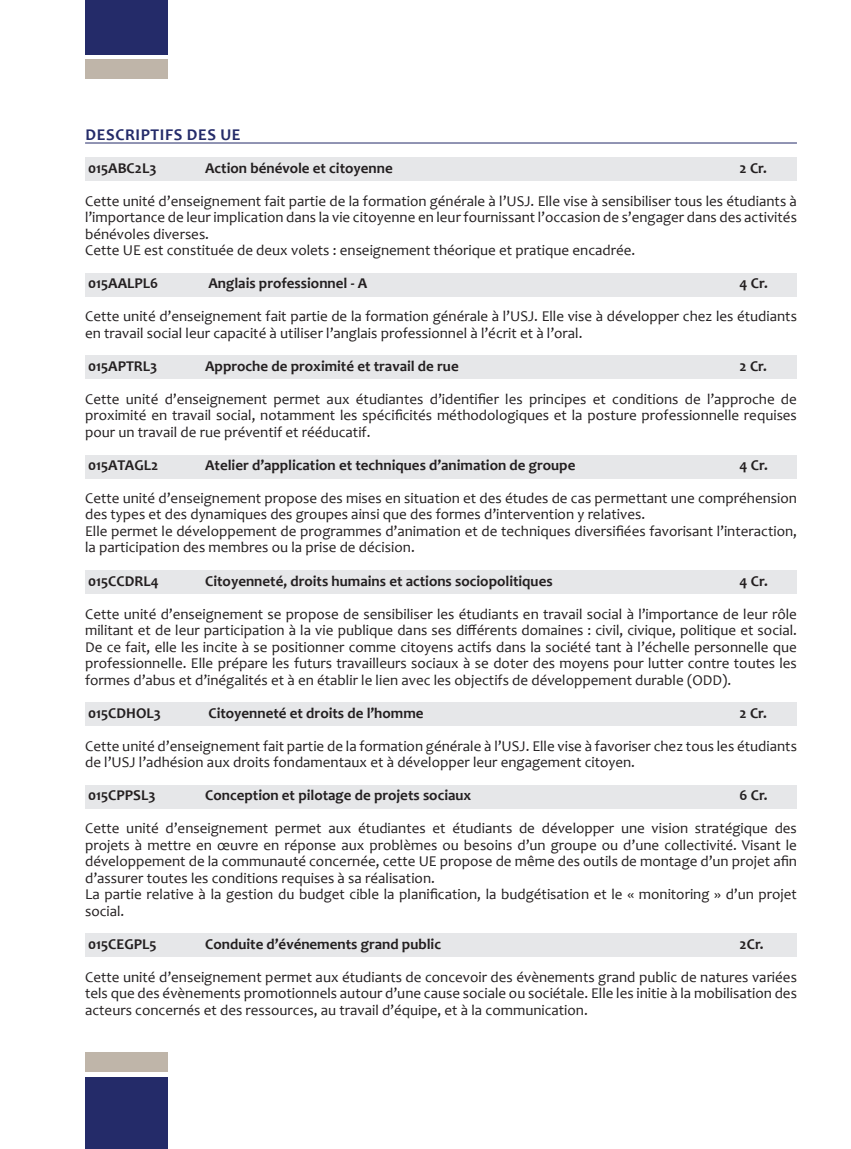
<style>
.page{position:relative;width:851px;height:1149px;background:#fff}
.page>*{position:absolute;margin:0;border:0;box-sizing:border-box;transform-origin:0 0}
.Title_Underline{font:700 16.5px "Candara";letter-spacing:.04em;color:#242b69}
.RSyll{font:15px/16.5px "Candara";color:#231f20;text-align:justify}
.RSyll-2{font:700 15px "Candara";color:#231f20}
</style>
<div class="page">
<div style="left:85px;top:1076px;width:83px;height:72px;background:#242b69"></div>
<div style="left:85px;top:1051px;width:83px;height:19px;background:#bfb5a9"></div>
<div style="left:85px;top:60px;width:83px;height:19px;background:#bfb5a9"></div>
<div style="left:85px;top:0;width:83px;height:54px;background:#242b69"></div>
<hr style="left:85px;top:143px;width:711px;height:1px;background:#242b69">
<div style="left:85px;top:157px;width:711px;height:24px;background:#e6e7e9"></div>
<div style="left:85px;top:273px;width:711px;height:23px;background:#e6e7e9"></div>
<div style="left:85px;top:355px;width:711px;height:24px;background:#e6e7e9"></div>
<div style="left:85px;top:454px;width:711px;height:24px;background:#e6e7e9"></div>
<div style="left:85px;top:570px;width:711px;height:23px;background:#e6e7e9"></div>
<div style="left:85px;top:702px;width:711px;height:23px;background:#e6e7e9"></div>
<div style="left:85px;top:784px;width:711px;height:24px;background:#e6e7e9"></div>
<div style="left:85px;top:933px;width:711px;height:23px;background:#e6e7e9"></div>
<p class="Title_Underline" style="left:85px;top:124px;width:157px">DESCRIPTIFS DES UE</p>
<p class="RSyll-2" style="left:88px;top:159px;width:70px">015ABC2L3</p>
<p class="RSyll-2" style="left:205px;top:159px;width:189px">Action bénévole et citoyenne</p>
<p class="RSyll-2" style="left:739px;top:159px;width:29px">2 Cr.</p>
<p class="RSyll" style="left:85px;top:192px;width:713px">Cette unité d’enseignement fait partie de la formation générale à l’USJ. Elle vise à sensibiliser tous les étudiants à l’importance de leur implication dans la vie citoyenne en leur fournissant l’occasion de s’engager dans des activités bénévoles diverses.</p>
<p class="RSyll" style="left:85px;top:242px;width:551px">Cette UE est constituée de deux volets : enseignement théorique et pratique encadrée.</p>
<p class="RSyll-2" style="left:88px;top:274px;width:71px">015AALPL6</p>
<p class="RSyll-2" style="left:208px;top:274px;width:160px">Anglais professionnel - A</p>
<p class="RSyll-2" style="left:739px;top:274px;width:30px">4 Cr.</p>
<p class="RSyll" style="left:85px;top:308px;width:713px">Cette unité d’enseignement fait partie de la formation générale à l’USJ. Elle vise à développer chez les étudiants en travail social leur capacité à utiliser l’anglais professionnel à l’écrit et à l’oral.</p>
<p class="RSyll-2" style="left:88px;top:357px;width:71px">015APTRL3</p>
<p class="RSyll-2" style="left:205px;top:357px;width:255px">Approche de proximité et travail de rue</p>
<p class="RSyll-2" style="left:739px;top:357px;width:29px">2 Cr.</p>
<p class="RSyll" style="left:85px;top:390px;width:713px">Cette unité d’enseignement permet aux étudiantes d’identifier les principes et conditions de l’approche de proximité en travail social, notamment les spécificités méthodologiques et la posture professionnelle requises pour un travail de rue préventif et rééducatif.</p>
<p class="RSyll-2" style="left:88px;top:456px;width:72px">015ATAGL2</p>
<p class="RSyll-2" style="left:205px;top:456px;width:371px">Atelier d’application et techniques d’animation de groupe</p>
<p class="RSyll-2" style="left:739px;top:456px;width:30px">4 Cr.</p>
<p class="RSyll" style="left:85px;top:489px;width:713px">Cette unité d’enseignement propose des mises en situation et des études de cas permettant une compréhension des types et des dynamiques des groupes ainsi que des formes d’intervention y relatives.</p>
<p class="RSyll" style="left:85px;top:522px;width:713px">Elle permet le développement de programmes d’animation et de techniques diversifiées favorisant l’interaction, la participation des membres ou la prise de décision.</p>
<p class="RSyll-2" style="left:88px;top:571px;width:72px">015CCDRL4</p>
<p class="RSyll-2" style="left:205px;top:571px;width:349px">Citoyenneté, droits humains et actions sociopolitiques</p>
<p class="RSyll-2" style="left:739px;top:571px;width:30px">4 Cr.</p>
<p class="RSyll" style="left:85px;top:605px;width:713px">Cette unité d’enseignement se propose de sensibiliser les étudiants en travail social à l’importance de leur rôle militant et de leur participation à la vie publique dans ses différents domaines : civil, civique, politique et social.<br>De ce fait, elle les incite à se positionner comme citoyens actifs dans la société tant à l’échelle personnelle que professionnelle. Elle prépare les futurs travailleurs sociaux à se doter des moyens pour lutter contre toutes les formes d’abus et d’inégalités et à en établir le lien avec les objectifs de développement durable (ODD).</p>
<p class="RSyll-2" style="left:88px;top:703px;width:74px">015CDHOL3</p>
<p class="RSyll-2" style="left:208px;top:703px;width:217px">Citoyenneté et droits de l’homme</p>
<p class="RSyll-2" style="left:739px;top:703px;width:29px">2 Cr.</p>
<p class="RSyll" style="left:85px;top:737px;width:713px">Cette unité d’enseignement fait partie de la formation générale à l’USJ. Elle vise à favoriser chez tous les étudiants de l’USJ l’adhésion aux droits fondamentaux et à développer leur engagement citoyen.</p>
<p class="RSyll-2" style="left:88px;top:786px;width:69px">015CPPSL3</p>
<p class="RSyll-2" style="left:205px;top:786px;width:267px">Conception et pilotage de projets sociaux</p>
<p class="RSyll-2" style="left:739px;top:786px;width:30px">6 Cr.</p>
<p class="RSyll" style="left:85px;top:819px;width:713px">Cette unité d’enseignement permet aux étudiantes et étudiants de développer une vision stratégique des projets à mettre en œuvre en réponse aux problèmes ou besoins d’un groupe ou d’une collectivité. Visant le développement de la communauté concernée, cette UE propose de même des outils de montage d’un projet afin d’assurer toutes les conditions requises à sa réalisation.</p>
<p class="RSyll" style="left:85px;top:885px;width:713px">La partie relative à la gestion du budget cible la planification, la budgétisation et le « monitoring » d’un projet social.</p>
<p class="RSyll-2" style="left:88px;top:934px;width:70px">015CEGPL5</p>
<p class="RSyll-2" style="left:205px;top:934px;width:237px">Conduite d’événements grand public</p>
<p class="RSyll-2" style="left:739px;top:934px;width:26px">2Cr.</p>
<p class="RSyll" style="left:85px;top:968px;width:713px">Cette unité d’enseignement permet aux étudiants de concevoir des évènements grand public de natures variées tels que des évènements promotionnels autour d’une cause sociale ou sociétale. Elle les initie à la mobilisation des acteurs concernés et des ressources, au travail d’équipe, et à la communication.</p>
</div>
